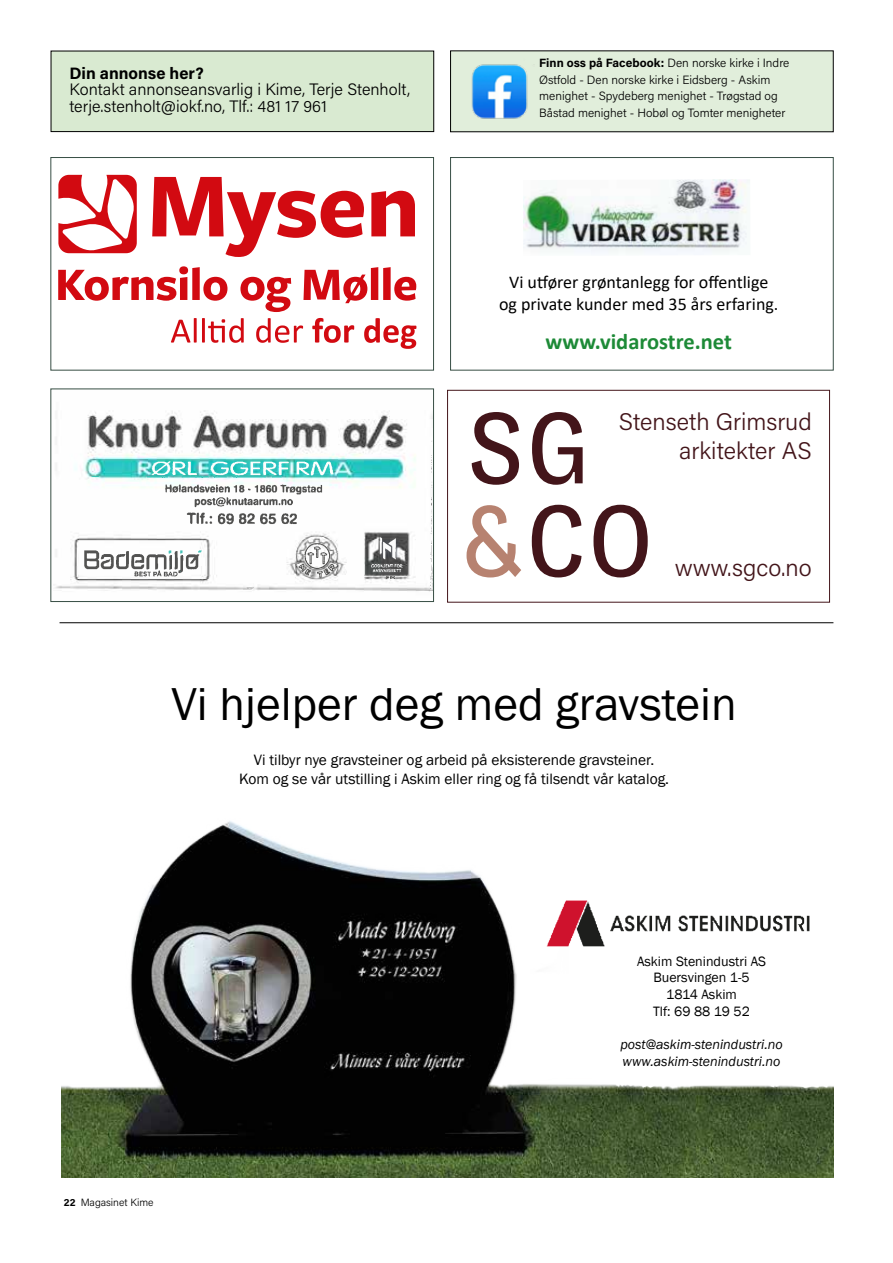
<style>
.page{position:relative;width:893px;height:1263px;background:#fff}
.page>*{position:absolute;margin:0;border:0;box-sizing:border-box;transform-origin:0 0}
.t1{font:47.4px "Franklin Gothic";color:#000}
.t2{font:24px/28.8px "Acumin Variable Concept";color:#43151a;text-align:right}
.t3{font:700 22.5px "Calibri";color:#1d8a37}
.t4{font:18px/21.6px "Calibri";color:#000;text-align:center}
.t5{font:300 16.5px/16.5px "Acumin Pro";color:#000}
.t6{font:700 16.5px "Acumin Pro";color:#000}
.t7{font:15.45px/18.5px "Franklin Gothic";color:#000;text-align:center}
.t8{font:13.95px/16.8px "Franklin Gothic";color:#000;text-align:center}
.t9{font:italic 13.95px/16.8px "Franklin Gothic";color:#000}
.t10{font:300 12px/16.5px "Acumin Pro";color:#000}
.t11{font:300 10.5px "Acumin Pro";color:#000}
.s1{font-weight:700}
</style>
<div class="page">
<div style="left:51px;top:51px;width:383px;height:81px;background:#d9ead1"></div>
<div style="left:51px;top:51px;width:383px;height:81px;border:1px solid #000"></div>
<img style="left:62px;top:821px;width:771px;height:357px">
<img style="left:541px;top:895px;width:274px;height:56px">
<hr style="left:60px;top:622px;width:773px;height:1px;background:#000">
<img style="left:55px;top:410px;width:377px;height:182px">
<img style="left:428px;top:436px;width:4px;height:154px">
<img style="left:83px;top:533px;width:257px;height:45px">
<img style="left:366px;top:536px;width:41px;height:37px">
<img style="left:168px;top:549px;width:36px;height:23px">
<img style="left:91px;top:477px;width:211px;height:2px">
<img style="left:163px;top:483px;width:162px;height:43px">
<svg style="left:245px;top:585px;width:10px;height:5px"></svg>
<svg style="left:387px;top:576px;width:7px;height:5px"></svg>
<img style="left:137px;top:460px;width:216px;height:17px">
<svg style="left:106px;top:414px;width:8px;height:4px"></svg>
<div style="left:51px;top:389px;width:383px;height:213px;border:1px solid #374e44"></div>
<svg style="left:58px;top:175px;width:79px;height:78px"></svg>
<svg style="left:152px;top:177px;width:212px;height:80px"></svg>
<svg style="left:371px;top:191px;width:44px;height:45px"></svg>
<svg style="left:58px;top:266px;width:169px;height:35px"></svg>
<svg style="left:240px;top:277px;width:51px;height:35px"></svg>
<svg style="left:303px;top:267px;width:113px;height:36px"></svg>
<svg style="left:171px;top:318px;width:132px;height:25px"></svg>
<svg style="left:312px;top:318px;width:42px;height:25px"></svg>
<svg style="left:364px;top:318px;width:52px;height:31px"></svg>
<div style="left:51px;top:157px;width:383px;height:213px;border:1px solid #374e44"></div>
<div style="left:447px;top:390px;width:383px;height:212px;border:1px solid #43151a"></div>
<svg style="left:472px;top:412px;width:47px;height:73px"></svg>
<svg style="left:532px;top:505px;width:49px;height:72px"></svg>
<svg style="left:593px;top:505px;width:55px;height:72px"></svg>
<svg style="left:467px;top:505px;width:54px;height:72px"></svg>
<svg style="left:532px;top:412px;width:51px;height:73px"></svg>
<img style="left:523px;top:179px;width:227px;height:74px">
<div style="left:450px;top:157px;width:383px;height:213px;border:1px solid #374e44"></div>
<div style="left:451px;top:51px;width:382px;height:81px;background:#e1eedb"></div>
<img style="left:471px;top:64px;width:57px;height:55px">
<h3 class="t6" style="left:69px;top:61px;width:136px">Din annonse her?</h3>
<h3 class="t5" style="left:69px;top:81px;width:342px">Kontakt annonseansvarlig i Kime, Terje Stenholt, terje.stenholt@iokf.no, Tlf.: 481 17 961</h3>
<p class="t10" style="left:539px;top:55px;width:252px"><span class="s1">Finn oss på Facebook:</span> Den norske kirke i Indre Østfold - Den norske kirke i Eidsberg - Askim menighet - Spydeberg menighet - Trøgstad og Båstad menighet - Hobøl og Tomter menigheter</p>
<h3 class="t4" style="left:499px;top:271px;width:281px">Vi utfører grøntanlegg for offentlige og private kunder med 35 års erfaring.</h3>
<h3 class="t3" style="left:546px;top:325px;width:188px">www.vidarostre.net</h3>
<h2 class="t2" style="left:619px;top:406px;width:194px">Stenseth Grimsrud arkitekter AS</h2>
<h2 class="t2" style="left:675px;top:552px;width:139px">www.sgco.no</h2>
<h1 class="t1" style="left:171px;top:675px;width:567px">Vi hjelper deg med gravstein</h1>
<p class="t7" style="left:239px;top:751px;width:432px">Vi tilbyr nye gravsteiner og arbeid på eksisterende gravsteiner.<br>Kom og se vår utstilling i Askim eller ring og få tilsendt vår katalog.</p>
<p class="t11" style="left:64px;top:1195px;width:91px"><span class="s1">22</span> Magasinet Kime</p>
<p class="t8" style="left:637px;top:953px;width:131px">Askim Stenindustri AS<br>Buersvingen 1-5<br>1814 Askim<br>Tlf: 69 88 19 52</p>
<p class="t9" style="left:620px;top:1037px;width:164px">post@askim-stenindustri.no www.askim-stenindustri.no</p>
</div>
